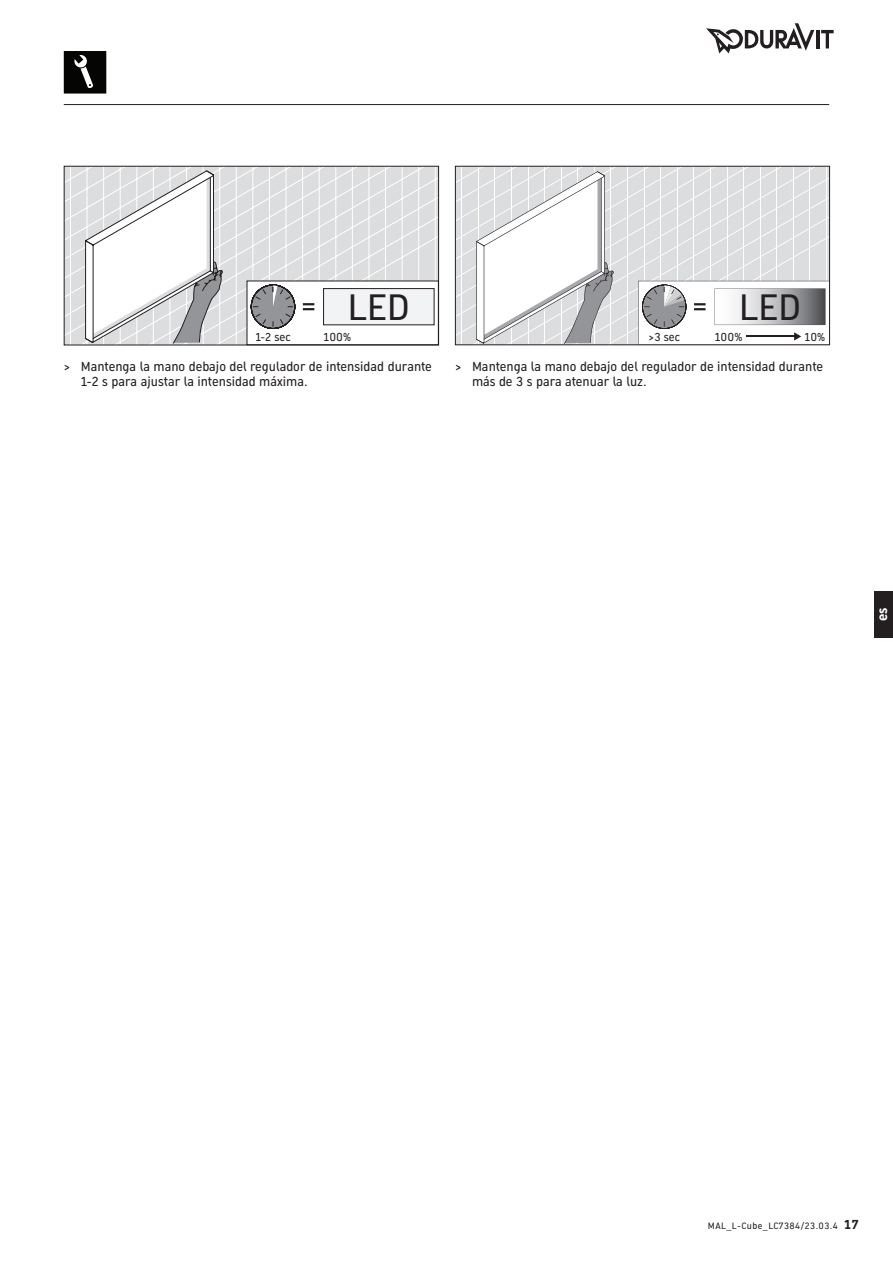
<style>
.page{position:relative;width:893px;height:1263px;background:#fff}
.page>*{position:absolute;margin:0;border:0;box-sizing:border-box;transform-origin:0 0}
.t1{font:36px "Dura Sans 2014 c";color:#231f20}
.t2{font:700 13.5px "Dura Sans 2014 c";color:#fff}
.t3{font:12.75px/15px "Dura Sans 2014 c";color:#231f20}
.t4{font:11.25px "Dura Sans 2014 c";color:#231f20}
.t5{font:9px "Dura Sans 2014 c";letter-spacing:.05em;color:#231f20}
.s1{font-weight:700;font-size:12.75px}
</style>
<div class="page">
<svg style="left:66px;top:168px;width:371px;height:175px;background:#dfdfe1"></svg>
<div style="left:247px;top:281px;width:191px;height:64px;background:#fff"></div>
<div style="left:323px;top:288px;width:111px;height:37px;background:#f2f3f4;border:1px solid #231f20"></div>
<svg style="left:250px;top:284px;width:64px;height:45px"></svg>
<svg style="left:85px;top:170px;width:138px;height:173px"></svg>
<div style="left:64px;top:166px;width:375px;height:179px;border:1px solid #231f20"></div>
<svg style="left:457px;top:168px;width:371px;height:175px"></svg>
<div style="left:455px;top:166px;width:375px;height:179px;border:1px solid #231f20"></div>
<div style="left:874px;top:591px;width:19px;height:47px;background:#231f20"></div>
<hr style="left:816px;top:30px;width:3px;height:18px;background:#231f20">
<svg style="left:821px;top:30px;width:13px;height:18px"></svg>
<svg style="left:706px;top:23px;width:108px;height:30px"></svg>
<hr style="left:64px;top:104px;width:765px;height:1px;background:#231f20">
<svg style="left:64px;top:51px;width:42px;height:43px;background:#222"></svg>
<h1 class="t1" style="left:348px;top:283px;width:64px">LED</h1>
<h1 class="t1" style="left:739px;top:283px;width:64px">LED</h1>
<p class="t4" style="left:255px;top:329px;width:37px">1-2 sec</p>
<p class="t4" style="left:324px;top:329px;width:29px">100%</p>
<p class="t4" style="left:648px;top:329px;width:33px">&gt;3 sec</p>
<p class="t4" style="left:715px;top:329px;width:29px">100%</p>
<p class="t4" style="left:805px;top:329px;width:22px">10%</p>
<p class="t3" style="left:81px;top:359px;width:353px;text-indent:-17px">&gt; Mantenga la mano debajo del regulador de intensidad durante<br>1-2 s para ajustar la intensidad máxima.</p>
<p class="t3" style="left:472px;top:359px;width:353px;text-indent:-17px">&gt; Mantenga la mano debajo del regulador de intensidad durante más de 3 s para atenuar la luz.</p>
<p class="t2" style="left:873px;top:621px;width:15px;rotate:-90deg">es</p>
<p class="t5" style="left:708px;top:1220px;width:153px">MAL_L-Cube_LC7384/23.03.4 <span class="s1">17</span></p>
</div>
